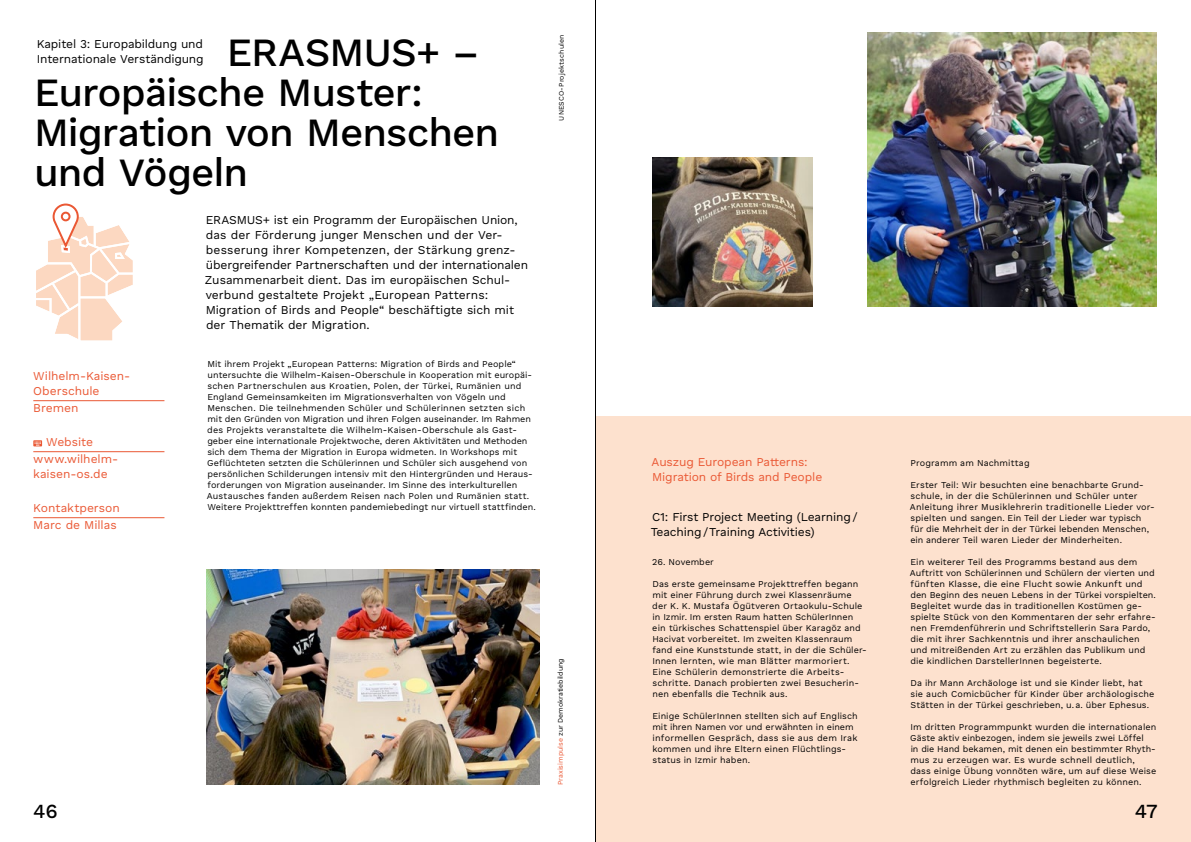
<style>
.page{position:relative;width:1191px;height:842px;background:#fff}
.page>*{position:absolute;margin:0;border:0;box-sizing:border-box;transform-origin:0 0}
.t1{font:500 40px/40px "Work Sans DUK";letter-spacing:-.025em;color:#000}
.t2{font:500 20px "Work Sans DUK";color:#000}
.t3{font:12px/15px "Work Sans DUK";letter-spacing:-.01em;color:#000}
.t4{font:12px/15px "Work Sans DUK";letter-spacing:-.01em;color:#ea5834}
.t5{font:9px/11px "Work Sans DUK";letter-spacing:.01em;color:#000}
.t6{font:7px "Work Sans DUK";letter-spacing:-.005em;color:#000}
.t7{font:7px "Work Sans DUK";letter-spacing:.02em;color:#000}
.s1{color:#ea5834}
</style>
<div class="page">
<hr style="left:33px;top:400px;width:131px;height:1px;background:#ea5834">
<hr style="left:33px;top:451px;width:131px;height:1px;background:#ea5834">
<hr style="left:33px;top:517px;width:131px;height:1px;background:#ea5834">
<svg style="left:33px;top:440px;width:9px;height:6px"></svg>
<svg style="left:36px;top:203px;width:97px;height:138px"></svg>
<div style="left:62px;top:213px;width:8px;height:7px;background:#fff;border-radius:50%"></div>
<div style="left:61px;top:212px;width:10px;height:9px;border:2px solid #ea5834;border-radius:50%"></div>
<img style="left:206px;top:570px;width:333px;height:215px">
<div style="left:595px;top:416px;width:596px;height:426px;background:#fde1ce"></div>
<img style="left:652px;top:158px;width:161px;height:148px">
<img style="left:867px;top:32px;width:289px;height:274px">
<hr style="left:595px;top:0;width:1px;height:842px;background:#000">
<h1 class="t1" style="left:34px;top:34px;width:467px;text-indent:193px">ERASMUS+ –<br>Europäische Muster:<br>Migration von Menschen und Vögeln</h1>
<p class="t3" style="left:205px;top:212px;width:325px">ERASMUS+ ist ein Programm der Europäischen Union, das der Förderung junger Menschen und der Ver&shy;besserung ihrer Kompetenzen, der Stärkung grenz&shy;übergreifender Partnerschaften und der internationalen Zusammenarbeit dient. Das im europäischen Schul&shy;verbund gestaltete Projekt „European Patterns:<br>Migration of Birds and People“ beschäftigte sich mit der Thematik der Migration.</p>
<h3 class="t3" style="left:37px;top:36px;width:168px">Kapitel 3: Europabildung und<br>Internationale Verständigung</h3>
<h3 class="t4" style="left:33px;top:369px;width:99px">Wilhelm-Kaisen-<br>Oberschule</h3>
<h3 class="t4" style="left:33px;top:401px;width:47px">Bremen</h3>
<h3 class="t4" style="left:33px;top:434px;width:86px;line-height:17px;text-indent:13px">Website www.wilhelm-</h3>
<h3 class="t4" style="left:33px;top:467px;width:76px">kaisen-os.de</h3>
<h3 class="t4" style="left:33px;top:500px;width:88px;line-height:17px">Kontaktperson<br>Marc de Millas</h3>
<p class="t5" style="left:207px;top:358px;width:330px">Mit ihrem Projekt „European Patterns: Migration of Birds and People“ untersuchte die Wilhelm-Kaisen-Oberschule in Kooperation mit europäi&shy;schen Partnerschulen aus Kroatien, Polen, der Türkei, Rumänien und England Gemeinsamkeiten im Migrationsverhalten von Vögeln und Menschen. Die teilnehmenden Schüler und Schülerinnen setzten sich mit den Gründen von Migration und ihren Folgen auseinander. Im Rahmen des Projekts veranstaltete die Wilhelm-Kaisen-Oberschule als Gast&shy;geber eine internationale Projektwoche, deren Aktivitäten und Methoden sich dem Thema der Migration in Europa widmeten. In Workshops mit Geflüchteten setzten die Schülerinnen und Schüler sich ausgehend von persönlichen Schilderungen intensiv mit den Hintergründen und Heraus&shy;forderungen von Migration auseinander. Im Sinne des interkulturellen Austausches fanden außerdem Reisen nach Polen und Rumänien statt.<br>Weitere Projekttreffen konnten pandemiebedingt nur virtuell stattfinden.</p>
<p class="t7" style="left:557px;top:121px;width:88px;rotate:-90deg">UNESCO-Projektschulen</p>
<p class="t6" style="left:556px;top:785px;width:128px;rotate:-90deg"><span class="s1">Praxisimpulse</span> zur Demokratiebildung</p>
<h3 class="t4" style="left:651px;top:454px;width:172px">Auszug European Patterns:<br>Migration of Birds and People</h3>
<h3 class="t3" style="left:651px;top:509px;width:208px">C1: First Project Meeting (Learning/<br>Teaching/Training Activities)</h3>
<p class="t5" style="left:652px;top:556px;width:63px">26. November</p>
<p class="t5" style="left:652px;top:578px;width:216px">Das erste gemeinsame Projekttreffen begann mit einer Fü hrung durch zwei Klassenräume der K. K. Mustafa Ögütveren Ortaokulu-Schule in Izmir. Im ersten Raum hatten SchülerInnen ein tü rkisches Schattenspiel ü ber Karagöz and Hacivat vorbereitet. Im zweiten Klassenraum fand eine Kunststunde statt, in der die Schü ler-Innen lernten, wie man Blätter marmoriert.<br>Eine Schü-lerin demonstrierte die Arbeits&shy;schritte. Danach probierten zwei Besucherin&shy;nen ebenfalls die Technik aus.</p>
<p class="t5" style="left:652px;top:710px;width:207px">Einige Schü lerInnen stellten sich auf Englisch mit ihren Namen vor und erwähnten in einem informellen Gespräch, dass sie aus dem Irak kommen und ihre Eltern einen Flüchtlings&shy;status in Izmir haben.</p>
<p class="t5" style="left:910px;top:457px;width:121px">Programm am Nachmittag</p>
<p class="t5" style="left:910px;top:479px;width:246px">Erster Teil: Wir besuchten eine benachbarte Grund&shy;schule, in der die Schülerinnen und Schüler unter Anleitung ihrer Musiklehrerin traditionelle Lieder vor&shy;spielten und sangen. Ein Teil der Lieder war typisch für die Mehrheit der in der Türkei lebenden Menschen, ein anderer Teil waren Lieder der Minderheiten.</p>
<p class="t5" style="left:910px;top:556px;width:247px">Ein weiterer Teil des Programms bestand aus dem Auftritt von Schülerinnen und Schülern der vierten und fünften Klasse, die eine Flucht sowie Ankunft und den Beginn des neuen Lebens in der Tü rkei vorspielten.<br>Begleitet wurde das in traditionellen Kostü men ge&shy;spielte Stück von den Kommentaren der sehr erfahre&shy;nen Fremdenfü hrerin und Schriftstellerin Sara Pardo, die mit ihrer Sachkenntnis und ihrer anschaulichen und mitreißenden Art zu erzählen das Publikum und die kindlichen DarstellerInnen begeisterte.</p>
<p class="t5" style="left:910px;top:677px;width:245px">Da ihr Mann Archäologe ist und sie Kinder liebt, hat sie auch Comicbücher fü r Kinder ü ber archäologische<br>Stätten in der Tü rkei geschrieben, u.a. ü ber Ephesus.</p>
<p class="t5" style="left:910px;top:721px;width:248px">Im dritten Programmpunkt wurden die internationalen Gäste aktiv einbezogen, indem sie jeweils zwei Löffel<br>in die Hand bekamen, mit denen ein bestimmter Rhyth&shy;mus zu erzeugen war. Es wurde schnell deutlich, dass einige Übung vonnöten wäre, um auf diese Weise erfolgreich Lieder rhythmisch begleiten zu können.</p>
<h2 class="t2" style="left:33px;top:799px;width:26px">46</h2>
<h2 class="t2" style="left:1135px;top:799px;width:24px">47</h2>
</div>
